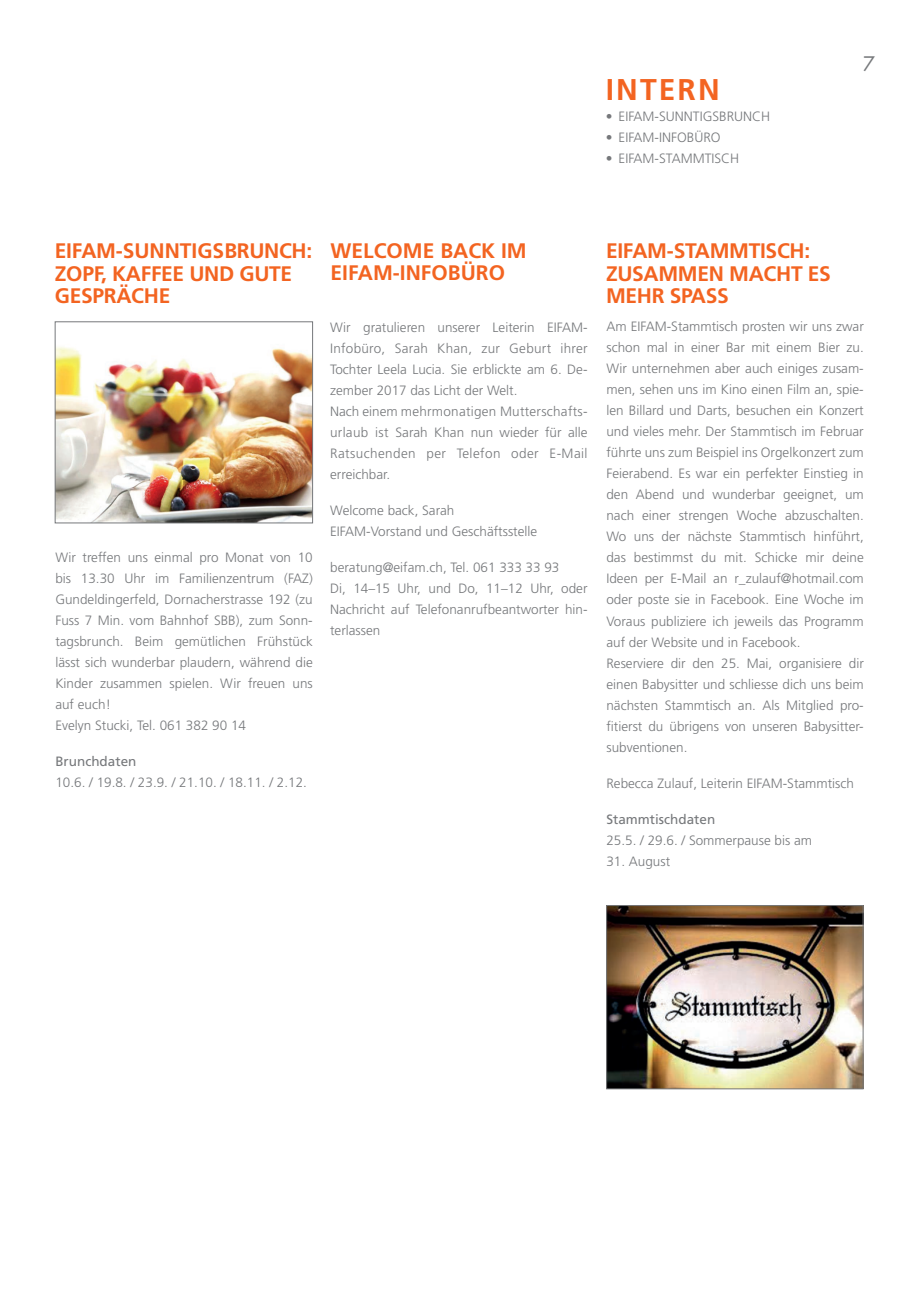
<style>
.page{position:relative;width:919px;height:1289px;background:#fff}
.page>*{position:absolute;margin:0;border:0;box-sizing:border-box;transform-origin:0 0}
.t1{font:700 30px "Frutiger";color:#f36421}
.t2{font:700 21px/22.5px "Frutiger";letter-spacing:-.015em;color:#f36421}
.t3{font:19.5px "Futura";color:#76787b}
.t4{font:300 13.5px/21px "Frutiger";color:#76787b}
.t5{font:13.5px "Frutiger";color:#76787b}
</style>
<div class="page">
<img style="left:57px;top:347px;width:254px;height:174px">
<div style="left:55px;top:321px;width:258px;height:202px;border:1px solid #76787b"></div>
<img style="left:608px;top:907px;width:253px;height:180px">
<div style="left:606px;top:905px;width:257px;height:184px;border:1px solid #76787b"></div>
<h1 class="t1" style="left:605px;top:72px;width:115px">INTERN</h1>
<p class="t4" style="left:605px;top:106px;width:166px">• Eifam-sunntigsbrunch</p>
<p class="t4" style="left:605px;top:127px;width:116px">• eifam-infobüro</p>
<p class="t4" style="left:605px;top:148px;width:135px">• eifam-Stammtisch</p>
<h3 class="t3" style="left:863px;top:50px;width:14px">7</h3>
<h2 class="t2" style="left:55px;top:239px;width:259px">EIFAM-SUNNTIGSBRUNCH:<br>ZOPF, KAFFEE UND GUTE<br>GESPRÄCHE</h2>
<p class="t4" style="left:55px;top:547px;width:259px">Wir treffen uns einmal pro Monat von 10 bis 13.30 U hr im Familienzentrum (FAZ)<br>Gundeldingerfeld, Dornacherstrasse 192 (zu Fuss 7 M in. vom Bahnhof SBB), zum Sonn&shy;tagsbrunch. Beim gemütlichen Frühstück lässt sich wunderbar plaudern, während die Kinder zusammen spielen. Wir freuen uns auf euch!<br>Evelyn Stucki, Tel. 061 382 90 14</p>
<p class="t5" style="left:55px;top:753px;width:82px">Brunchdaten</p>
<p class="t4" style="left:55px;top:772px;width:253px">10.6. / 19.8. / 23.9. / 21.10. / 18.11. / 2.12.</p>
<h2 class="t2" style="left:330px;top:239px;width:198px">WELCOME BACK IM<br>EIFAM-INFOBÜRO</h2>
<p class="t4" style="left:330px;top:317px;width:259px">Wir gratulieren unserer Leiterin EIFAM-Infobüro, Sarah Khan, zur Geburt ihrer Tochter Leela Lucia. Sie erblickte am 6. De&shy;zember 2017 das Licht der Welt.<br>Nach einem mehrmonatigen M utterschafts&shy;urlaub ist Sarah Khan nun wieder für alle Ratsuchenden per Telefon oder E-Mail erreichbar.</p>
<p class="t4" style="left:330px;top:500px;width:209px">Welcome back, Sarah<br>EIFAM -Vorstand und Geschäftsstelle</p>
<p class="t4" style="left:330px;top:557px;width:259px">beratung@eifam.ch, Tel. 061 333 33 93<br>Di, 14–15 Uhr, und Do, 11–12 Uhr, oder<br>Nachricht auf Telefonanrufbeantworter hin&shy;terlassen</p>
<h2 class="t2" style="left:606px;top:239px;width:226px">EIFAM-STAMMTISCH:<br>ZUSAMMEN MACHT ES<br>MEHR SPASS</h2>
<p class="t4" style="left:606px;top:316px;width:259px">Am EIFAM-Stammtisch prosten wir uns zwar schon mal in einer Bar mit einem Bier zu.<br>Wir unternehmen aber auch einiges zusam&shy;men, sehen uns im Kino einen Film an, spie&shy;len Billard und Darts, besuchen ein Konzert und vieles mehr. Der Stammtisch im Februar führte uns zum Beispiel ins Orgelkonzert zum Feierabend. Es war ein perfekter Einstieg in den Abend und wunderbar geeignet, um nach einer strengen Woche abzuschalten.<br>Wo uns der nächste Stammtisch hinführt, das bestimmst du mit. Schicke mir deine Ideen per E-Mail an r_zulauf@hotmail.com oder poste sie in Facebook. Eine Woche im Voraus publiziere ich jeweils das Programm auf der Website und in Facebook.<br>Reserviere dir den 25. Mai, organisiere dir einen Babysitter und schliesse dich uns beim nächsten Stammtisch an. Als M itglied pro&shy;fitierst du übrigens von unseren Babysitter&shy;subventionen.</p>
<p class="t4" style="left:606px;top:772px;width:249px">Rebecca Zulauf, Leiterin EIFAM-Stammtisch</p>
<p class="t5" style="left:606px;top:811px;width:110px">Stammtischdaten</p>
<p class="t4" style="left:606px;top:829px;width:207px">25.5. / 29.6. / Sommerpause bis am</p>
<p class="t4" style="left:606px;top:850px;width:65px">31. August</p>
</div>
